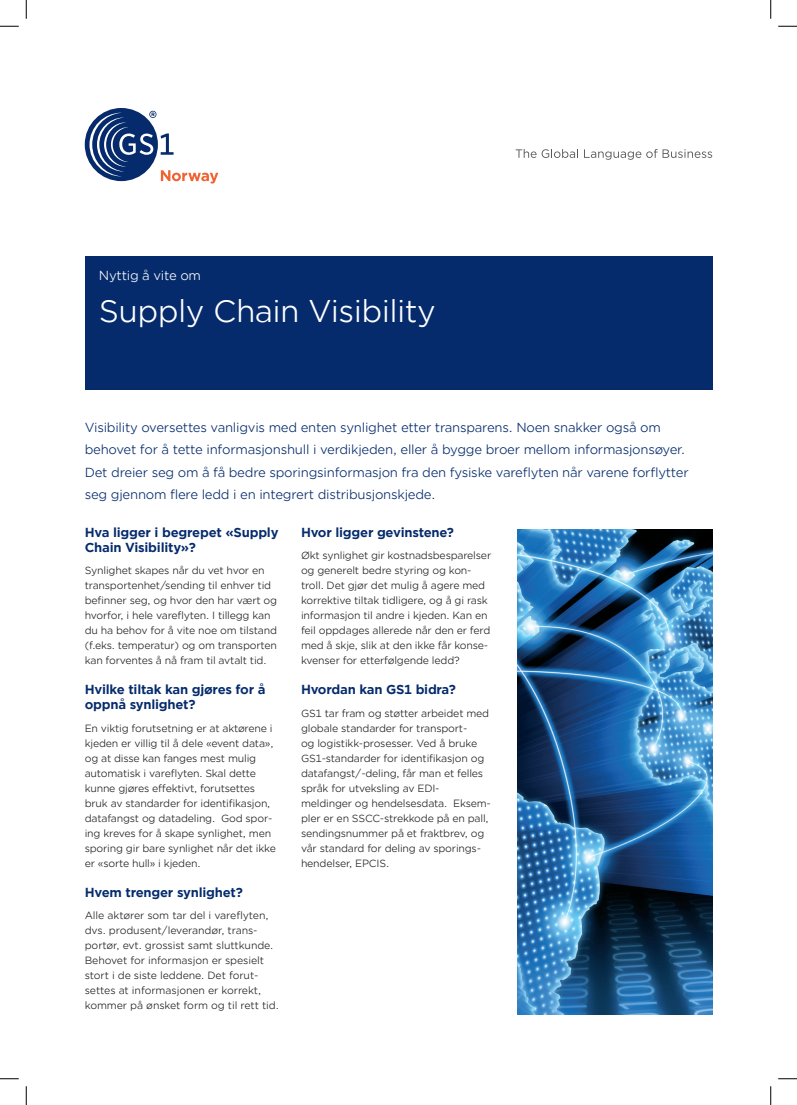
<style>
.page{position:relative;width:797px;height:1105px;background:#fff}
.page>*{position:absolute;margin:0;border:0;box-sizing:border-box;transform-origin:0 0}
.t1{font:30px "Gotham Office";letter-spacing:-.02em;color:#fff}
.t2{font:12.5px/22.5px "Gotham Office";letter-spacing:-.02em;color:#052b6c}
.t3{font:700 12.5px/15px "Gotham Office";letter-spacing:-.02em;color:#052b6c}
.t4{font:12.5px "Gotham Office";letter-spacing:-.02em;color:#fff}
.t5{font:10px/15px "Gotham Office";letter-spacing:-.02em;color:#231f20}
</style>
<div class="page">
<div style="left:85px;top:108px;width:73px;height:73px;background:#052b6c;border-radius:50%"></div>
<svg style="left:89px;top:111px;width:129px;height:73px"></svg>
<svg style="left:515px;top:149px;width:63px;height:9px"></svg>
<svg style="left:584px;top:149px;width:128px;height:11px"></svg>
<div style="left:85px;top:256px;width:627px;height:133px;background:#052b6c"></div>
<img style="left:517px;top:529px;width:195px;height:486px">
<svg style="left:0;top:25px;width:19px;height:2px"></svg>
<svg style="left:778px;top:25px;width:19px;height:2px"></svg>
<svg style="left:0;top:1078px;width:19px;height:1px"></svg>
<svg style="left:778px;top:1078px;width:19px;height:1px"></svg>
<svg style="left:25px;top:0;width:2px;height:19px"></svg>
<svg style="left:25px;top:1086px;width:2px;height:19px"></svg>
<svg style="left:770px;top:0;width:1px;height:19px"></svg>
<svg style="left:770px;top:1086px;width:1px;height:19px"></svg>
<p class="t4" style="left:99px;top:267px;width:104px">Nyttig å vite om</p>
<h1 class="t1" style="left:99px;top:291px;width:338px">Supply Chain Visibility</h1>
<p class="t2" style="left:85px;top:416px;width:605px">Visibility oversettes vanligvis med enten synlighet etter transparens. Noen snakker også om behovet for å tette informasjonshull i verdikjeden, eller å bygge broer mellom informasjonsøyer.<br>Det dreier seg om å få bedre sporingsinformasjon fra den fysiske vareflyten når varene forflytter seg gjennom flere ledd i en integrert distribusjonskjede.</p>
<p class="t3" style="left:85px;top:525px;width:195px">Hva ligger i begrepet «Supply<br>Chain Visibility»?</p>
<p class="t5" style="left:85px;top:563px;width:194px">Synlighet skapes når du vet hvor en transportenhet/sending til enhver tid befinner seg, og hvor den har vært og hvorfor, i hele vareflyten. I tillegg kan du ha behov for å vite noe om tilstand (f.eks. temperatur) og om transporten kan forventes å nå fram til avtalt tid.</p>
<p class="t3" style="left:85px;top:682px;width:182px">Hvilke tiltak kan gjøres for å oppnå synlighet?</p>
<p class="t5" style="left:85px;top:720px;width:193px">En viktig forutsetning er at aktørene i kjeden er villig til å dele «event data», og at disse kan fanges mest mulig automatisk i vareflyten. Skal dette kunne gjøres effektivt, forutsettes bruk av standarder for identifikasjon, datafangst og datadeling. God spor&shy;ing kreves for å skape synlighet, men sporing gir bare synlighet når det ikke er «sorte hull» i kjeden.</p>
<p class="t3" style="left:85px;top:885px;width:160px">Hvem trenger synlighet?</p>
<p class="t5" style="left:85px;top:908px;width:196px">Alle aktører som tar del i vareflyten, dvs. produsent/leverandør, trans&shy;portør, evt. grossist samt sluttkunde.<br>Behovet for informasjon er spesielt stort i de siste leddene. Det forut&shy;settes at informasjonen er korrekt, kommer på ønsket form og til rett tid.</p>
<p class="t3" style="left:301px;top:525px;width:154px">Hvor ligger gevinstene?</p>
<p class="t5" style="left:301px;top:548px;width:192px">Økt synlighet gir kostnadsbesparelser og generelt bedre styring og kon&shy;troll. Det gjør det mulig å agere med korrektive tiltak tidligere, og å gi rask informasjon til andre i kjeden. Kan en feil oppdages allerede når den er ferd med å skje, slik at den ikke får konse&shy;kvenser for etterfølgende ledd?</p>
<p class="t3" style="left:301px;top:682px;width:156px">Hvordan kan GS1 bidra?</p>
<p class="t5" style="left:301px;top:705px;width:191px">GS1 tar fram og støtter arbeidet med globale standarder for transport-<br>og logistikk-prosesser. Ved å bruke GS1-standarder for identifikasjon og datafangst/-deling, får man et felles språk for utveksling av EDI&shy;meldinger og hendelsesdata. Eksem&shy;pler er en SSCC-strekkode på en pall, sendingsnummer på et fraktbrev, og vår standard for deling av sporings&shy;hendelser, EPCIS.</p>
</div>
